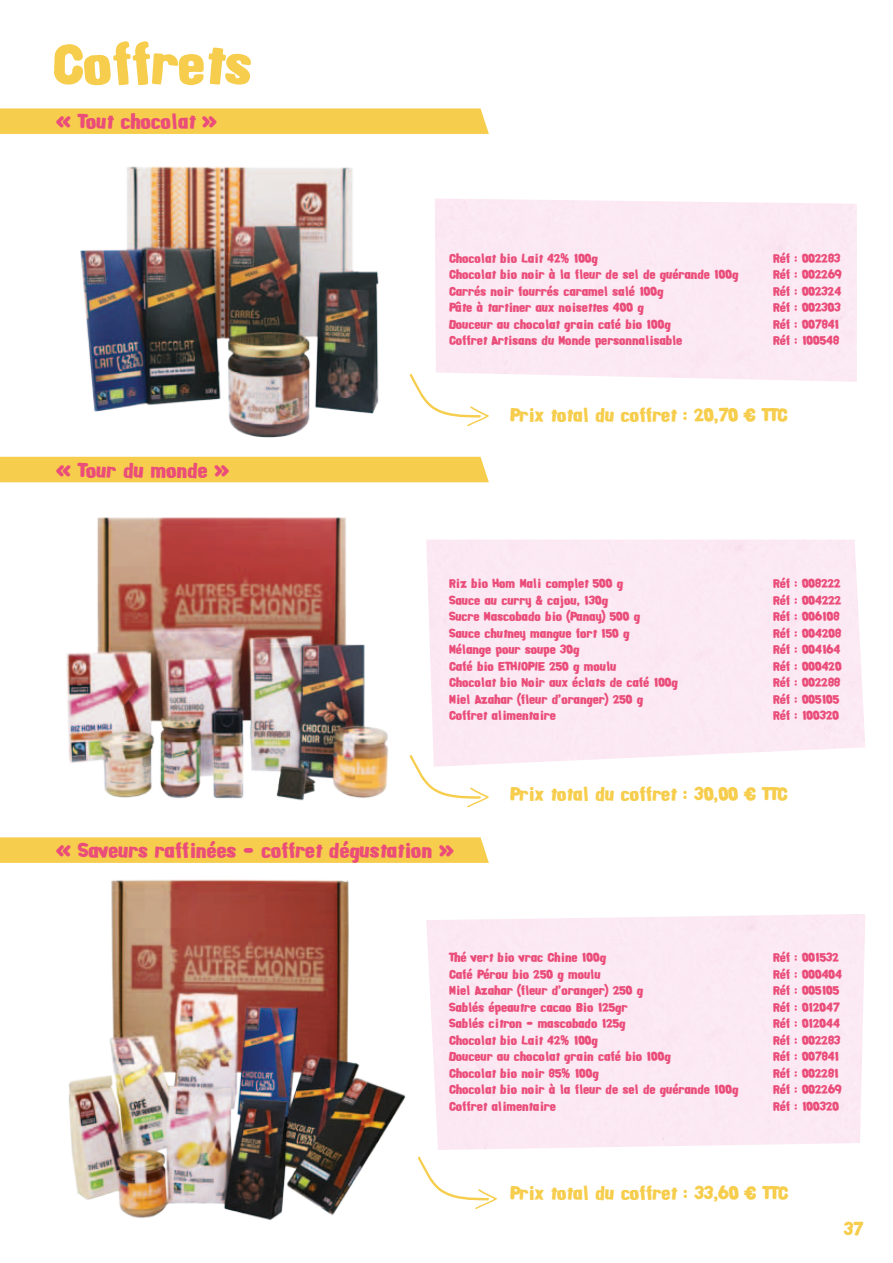
<style>
.page{position:relative;width:893px;height:1263px;background:#fff}
.page>*{position:absolute;margin:0;border:0;box-sizing:border-box;transform-origin:0 0}
.t1{font:54px "Alpha Fridge Magnets";color:#f6cd4c}
.t2{font:19.5px "Alpha Fridge Magnets";color:#ea4d7a}
.t3{font:18px "Alpha Fridge Magnets";color:#f6cd4c}
.t4{font:12px "Alpha Fridge Magnets";color:#ea4d7a}
</style>
<div class="page">
<img style="left:69px;top:879px;width:337px;height:341px">
<img style="left:66px;top:517px;width:323px;height:284px">
<div style="left:0;top:108px;width:489px;height:26px;background:#f6cd4c"></div>
<div style="left:0;top:457px;width:489px;height:25px;background:#f6cd4c"></div>
<svg style="left:0;top:837px;width:489px;height:26px;background:#f6ce50"></svg>
<svg style="left:418px;top:1156px;width:79px;height:53px"></svg>
<svg style="left:409px;top:754px;width:80px;height:54px"></svg>
<svg style="left:409px;top:373px;width:80px;height:53px"></svg>
<img style="left:80px;top:166px;width:299px;height:272px">
<h1 class="t1" style="left:54px;top:26px;width:200px">Coffrets</h1>
<h2 class="t2" style="left:58px;top:108px;width:161px">« Tout chocolat »</h2>
<h2 class="t2" style="left:58px;top:457px;width:173px">« Tour du monde »</h2>
<p class="t4" style="left:449px;top:250px;width:150px">Chocolat bio Lait 42% 100g</p>
<p class="t4" style="left:773px;top:250px;width:69px">Réf : 002283</p>
<p class="t4" style="left:449px;top:266px;width:291px">Chocolat bio noir à la fleur de sel de guérande 100g</p>
<p class="t4" style="left:773px;top:266px;width:70px">Réf : 002269</p>
<p class="t4" style="left:449px;top:283px;width:216px">Carrés noir fourrés caramel salé 100g</p>
<p class="t4" style="left:773px;top:283px;width:70px">Réf : 002324</p>
<p class="t4" style="left:449px;top:299px;width:196px">Pâte à tartiner aux noisettes 400 g</p>
<p class="t4" style="left:773px;top:299px;width:69px">Réf : 002303</p>
<p class="t4" style="left:449px;top:316px;width:223px">Douceur au chocolat grain café bio 100g</p>
<p class="t4" style="left:773px;top:316px;width:68px">Réf : 007841</p>
<p class="t4" style="left:449px;top:332px;width:235px">Coffret Artisans du Monde personnalisable</p>
<p class="t4" style="left:773px;top:332px;width:68px">Réf : 100548</p>
<h3 class="t3" style="left:510px;top:402px;width:279px">Prix total du coffret : 20,70 € TTC</h3>
<p class="t4" style="left:449px;top:575px;width:176px">Riz bio Hom Mali complet 500 g</p>
<p class="t4" style="left:773px;top:575px;width:69px">Réf : 008222</p>
<p class="t4" style="left:449px;top:591px;width:161px">Sauce au curry &amp; cajou, 130g</p>
<p class="t4" style="left:773px;top:591px;width:70px">Réf : 004222</p>
<p class="t4" style="left:449px;top:608px;width:193px">Sucre Mascobado bio (Panay) 500 g</p>
<p class="t4" style="left:773px;top:608px;width:68px">Réf : 006108</p>
<p class="t4" style="left:449px;top:624px;width:182px">Sauce chutney mangue fort 150 g</p>
<p class="t4" style="left:773px;top:624px;width:70px">Réf : 004208</p>
<p class="t4" style="left:449px;top:641px;width:132px">Mélange pour soupe 30g</p>
<p class="t4" style="left:773px;top:641px;width:69px">Réf : 004164</p>
<p class="t4" style="left:449px;top:657px;width:169px">Café bio ETHIOPIE 250 g moulu</p>
<p class="t4" style="left:773px;top:657px;width:70px">Réf : 000420</p>
<p class="t4" style="left:449px;top:674px;width:230px">Chocolat bio Noir aux éclats de café 100g</p>
<p class="t4" style="left:773px;top:674px;width:69px">Réf : 002288</p>
<p class="t4" style="left:449px;top:690px;width:196px">Miel Azahar (fleur d’oranger) 250 g</p>
<p class="t4" style="left:773px;top:690px;width:68px">Réf : 005105</p>
<p class="t4" style="left:449px;top:707px;width:108px">Coffret alimentaire</p>
<p class="t4" style="left:773px;top:707px;width:68px">Réf : 100320</p>
<h3 class="t3" style="left:510px;top:781px;width:279px">Prix total du coffret : 30,00 € TTC</h3>
<h2 class="t2" style="left:58px;top:836px;width:398px">« Saveurs raffinées - coffret dégustation »</h2>
<p class="t4" style="left:449px;top:949px;width:158px">Thé vert bio vrac Chine 100g</p>
<p class="t4" style="left:773px;top:949px;width:67px">Réf : 001532</p>
<p class="t4" style="left:449px;top:966px;width:153px">Café Pérou bio 250 g moulu</p>
<p class="t4" style="left:773px;top:966px;width:70px">Réf : 000404</p>
<p class="t4" style="left:449px;top:982px;width:196px">Miel Azahar (fleur d’oranger) 250 g</p>
<p class="t4" style="left:773px;top:982px;width:68px">Réf : 005105</p>
<p class="t4" style="left:449px;top:999px;width:180px">Sablés épeautre cacao Bio 125gr</p>
<p class="t4" style="left:773px;top:999px;width:68px">Réf : 012047</p>
<p class="t4" style="left:449px;top:1015px;width:178px">Sablés citron - mascobado 125g</p>
<p class="t4" style="left:773px;top:1015px;width:68px">Réf : 012044</p>
<p class="t4" style="left:449px;top:1032px;width:150px">Chocolat bio Lait 42% 100g</p>
<p class="t4" style="left:773px;top:1032px;width:69px">Réf : 002283</p>
<p class="t4" style="left:449px;top:1048px;width:223px">Douceur au chocolat grain café bio 100g</p>
<p class="t4" style="left:773px;top:1048px;width:68px">Réf : 007841</p>
<p class="t4" style="left:449px;top:1065px;width:151px">Chocolat bio noir 85% 100g</p>
<p class="t4" style="left:773px;top:1065px;width:67px">Réf : 002281</p>
<p class="t4" style="left:449px;top:1081px;width:291px">Chocolat bio noir à la fleur de sel de guérande 100g</p>
<p class="t4" style="left:773px;top:1081px;width:70px">Réf : 002269</p>
<p class="t4" style="left:449px;top:1098px;width:108px">Coffret alimentaire</p>
<p class="t4" style="left:773px;top:1098px;width:68px">Réf : 100320</p>
<h3 class="t3" style="left:510px;top:1180px;width:280px">Prix total du coffret : 33,60 € TTC</h3>
<h3 class="t3" style="left:844px;top:1216px;width:21px">37</h3>
</div>
